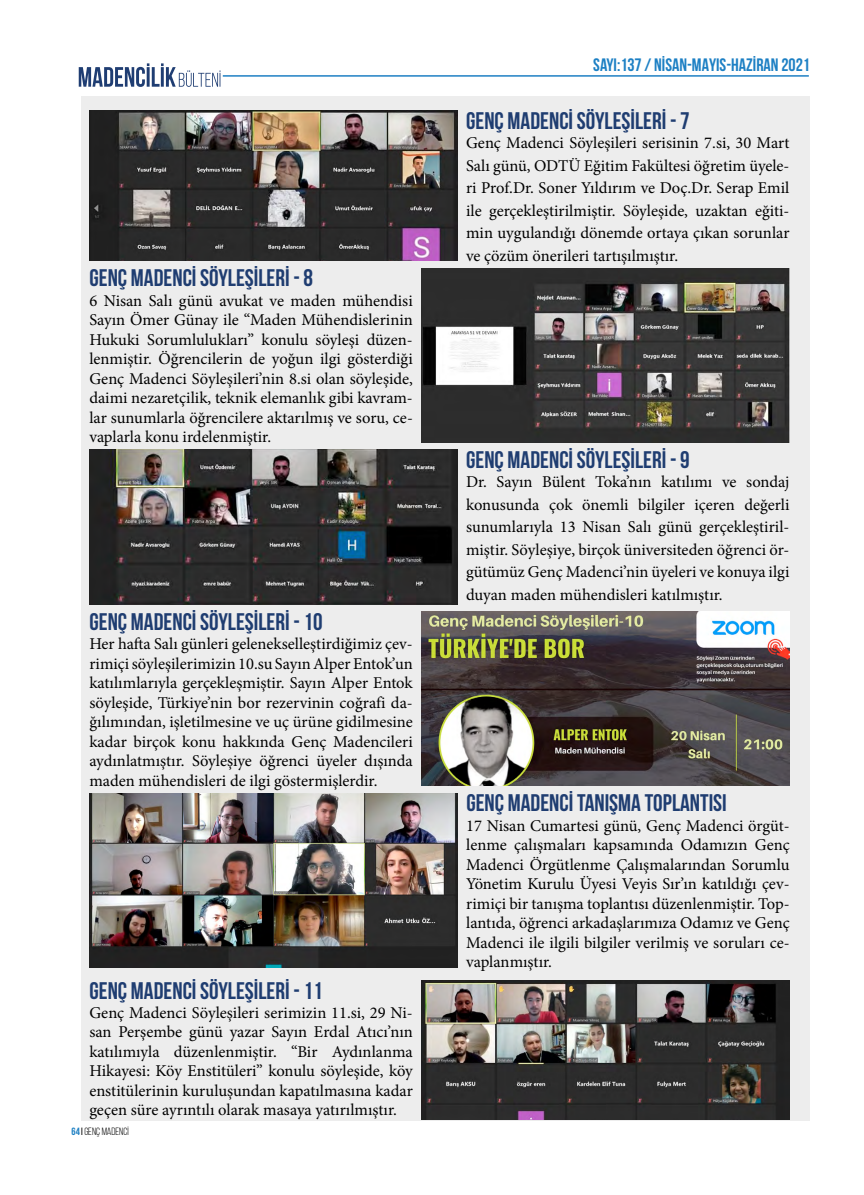
<style>
.page{position:relative;width:864px;height:1195px;background:#fff}
.page>*{position:absolute;margin:0;border:0;box-sizing:border-box;transform-origin:0 0}
.t1{font:700 24px "Bebas Neue";color:#1f3d71}
.t2{font:700 18px "Bebas Neue";color:#1d80c4}
.t3{font:16.5px/19.5px "Minion Pro";color:#000;text-align:justify}
.t4{font:10.5px "Bebas Neue";color:#000}
.s1{font-weight:700;color:#1e80c3}
.s2{font-style:inherit}
</style>
<div class="page">
<svg style="left:79px;top:63px;width:141px;height:24px"></svg>
<hr style="left:223px;top:75px;width:585px;height:2px;background:#1e80c3">
<div style="left:81px;top:96px;width:728px;height:1025px;background:#ededed"></div>
<img style="left:89px;top:111px;width:368px;height:150px">
<img style="left:89px;top:450px;width:368px;height:154px">
<img style="left:421px;top:981px;width:368px;height:138px">
<img style="left:421px;top:268px;width:368px;height:174px">
<img style="left:421px;top:612px;width:368px;height:174px">
<img style="left:89px;top:793px;width:368px;height:174px">
<h1 class="t1" style="left:89px;top:265px;width:225px">GENÇ MADENCİ SÖYLEŞİLERİ - 8</h1>
<p class="t3" style="left:89px;top:291px;width:325px">6 Nisan Salı günü avukat ve maden mühendisi Sayın Ömer Günay ile “Maden Mühendislerinin Hukuki Sorumlulukları” konulu söyleşi düzen&shy;lenmiştir. Öğrencilerin de yoğun ilgi gösterdiği Genç Madenci Söyleşileri’nin 8.si olan söyleşide, daimi nezaretçilik, teknik elemanlık gibi kavram&shy;lar sunumlarla öğrencilere aktarılmış ve soru, ce&shy;vaplarla konu irdelenmiştir.</p>
<h1 class="t1" style="left:89px;top:608px;width:234px">GENÇ MADENCİ SÖYLEŞİLERİ - 10</h1>
<p class="t3" style="left:89px;top:634px;width:325px">Her hafta Salı günleri gelenekselleştirdiğimiz çev&shy;rimiçi söyleşilerimizin 10.su Sayın Alper Entok’un katılımlarıyla gerçekleşmiştir. Sayın Alper Entok söyleşide, Türkiye’nin bor rezervinin coğrafi da&shy;ğılımından, işletilmesine ve uç ürüne gidilmesine kadar birçok konu hakkında Genç Madencileri aydınlatmıştır. Söyleşiye öğrenci üyeler dışında maden mühendisleri de ilgi göstermişlerdir.</p>
<h1 class="t1" style="left:89px;top:977px;width:234px">GENÇ MADENCİ SÖYLEŞİLERİ - 11</h1>
<p class="t3" style="left:89px;top:1003px;width:325px">Genç Madenci Söyleşileri serimizin 11.si, 29 Ni&shy;san Perşembe günü yazar Sayın Erdal Atıcı’nın katılımıyla düzenlenmiştir. “Bir Aydınlanma Hikayesi: Köy Enstitüleri” konulu söyleşide, köy enstitülerinin kuruluşundan kapatılmasına kadar geçen süre ayrıntılı olarak masaya yatırılmıştır.</p>
<p class="t4" style="left:72px;top:1126px;width:59px"><span class="s1">64</span><span class="s2">I</span> GENÇ MADENCİ</p>
<p class="t2" style="left:593px;top:54px;width:218px">SAYI:137 / NİSAN-MAYIS-HAZİRAN 2021</p>
<h1 class="t1" style="left:466px;top:107px;width:225px">GENÇ MADENCİ SÖYLEŞİLERİ - 7</h1>
<p class="t3" style="left:466px;top:132px;width:325px;line-height:22.5px">Genç Madenci Söyleşileri serisinin 7.si, 30 Mart Salı günü, ODTÜ Eğitim Fakültesi öğretim üyele&shy;ri Prof.Dr. Soner Yıldırım ve Doç.Dr. Serap Emil ile gerçekleştirilmiştir. Söyleşide, uzaktan eğiti&shy;min uygulandığı dönemde ortaya çıkan sorunlar ve çözüm önerileri tartışılmıştır.</p>
<h1 class="t1" style="left:466px;top:446px;width:225px">GENÇ MADENCİ SÖYLEŞİLERİ - 9</h1>
<p class="t3" style="left:466px;top:471px;width:325px;line-height:22.5px">Dr. Sayın Bülent Toka’nın katılımı ve sondaj konusunda çok önemli bilgiler içeren değerli sunumlarıyla 13 Nisan Salı günü gerçekleştiril&shy;miştir. Söyleşiye, birçok üniversiteden öğrenci ör&shy;gütümüz Genç Madenci’nin üyeleri ve konuya ilgi duyan maden mühendisleri katılmıştır.</p>
<h1 class="t1" style="left:466px;top:790px;width:262px">GENÇ MADENCİ TANIŞMA TOPLANTISI</h1>
<p class="t3" style="left:466px;top:816px;width:325px">17 Nisan Cumartesi günü, Genç Madenci örgüt&shy;lenme çalışmaları kapsamında Odamızın Genç Madenci Örgütlenme Çalışmalarından Sorumlu Yönetim Kurulu Üyesi Veyis Sır’ın katıldığı çev&shy;rimiçi bir tanışma toplantısı düzenlenmiştir. Top&shy;lantıda, öğrenci arkadaşlarımıza Odamız ve Genç Madenci ile ilgili bilgiler verilmiş ve soruları ce&shy;vaplanmıştır.</p>
</div>
